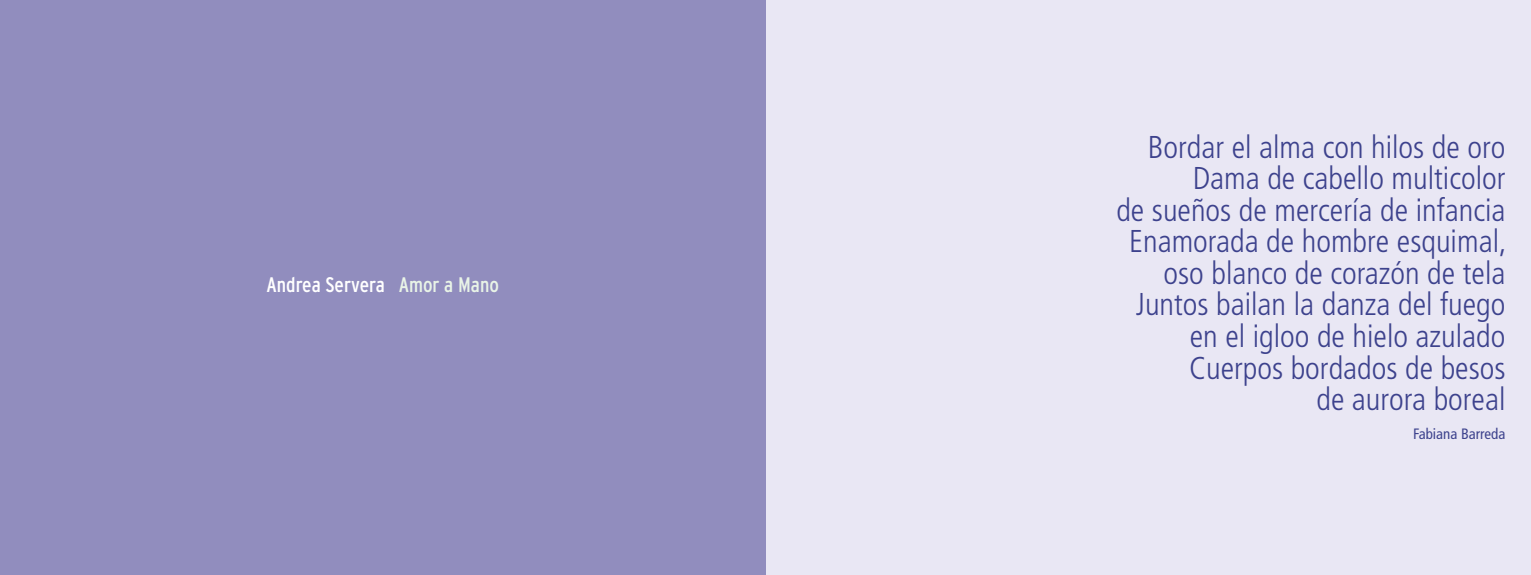
<style>
.page{position:relative;width:1531px;height:575px;background:#fff}
.page>*{position:absolute;margin:0;border:0;box-sizing:border-box;transform-origin:0 0}
.t1{font:300 condensed 31.5px/31.5px "Frutiger";color:#3d428d;text-align:right}
.t2{font:condensed 21px "Interstate";color:#fff}
.t3{font:condensed 15px "Frutiger";color:#3d428d}
.s1{color:#e9f4e7}
</style>
<div class="page">
<div style="left:731px;top:0;width:800px;height:574px;background:#e9e7f4"></div>
<div style="left:0;top:0;width:765px;height:574px;background:#918dbe"></div>
<p class="t2" style="left:266px;top:273px;width:234px">Andrea Servera <span class="s1">Amor a Mano</span></p>
<p class="t1" style="left:1116px;top:131px;width:392px">Bordar el alma con hilos de oro<br>Dama de cabello multicolor<br>de sueños de mercería de infancia<br>Enamorada de hombre esquimal, oso blanco de corazón de tela<br>Juntos bailan la danza del fuego en el igloo de hielo azulado<br>Cuerpos bordados de besos<br>de aurora boreal</p>
<p class="t3" style="left:1413px;top:424px;width:94px">Fabiana Barreda</p>
</div>
